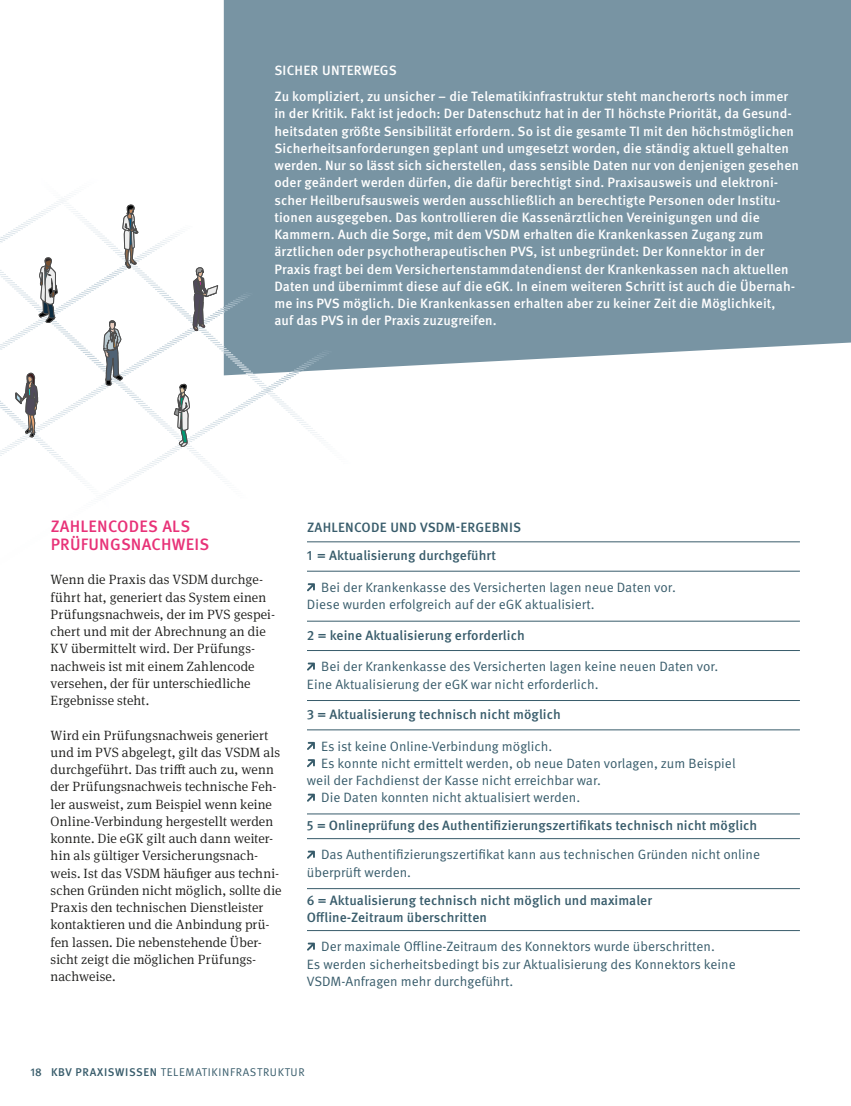
<style>
.page{position:relative;width:851px;height:1106px;background:#fff}
.page>*{position:absolute;margin:0;border:0;box-sizing:border-box;transform-origin:0 0}
.t1{font:500 16.5px/17.2px "Meta Pro";letter-spacing:.015em;color:#e83278}
.t2{font:500 13.5px/17.2px "Meta Pro";letter-spacing:.005em;color:#fff}
.t3{font:300 13.5px/17.2px "Meta Serif OT";letter-spacing:.005em;color:#1d1d1b}
.t4{font:13.5px/17.2px "Meta Pro Norm";color:#385c6b}
.t5{font:500 13.5px/27.9px "Meta Pro";letter-spacing:.005em;color:#385c6b}
.t6{font:11.25px "Meta Pro Norm";letter-spacing:.06em;color:#385c6b}
.s1{font-family:"Meta Pro";font-weight:500}
</style>
<div class="page">
<div style="left:224px;top:0;width:626px;height:369px;background:#7894a3"></div>
<svg style="left:307px;top:542px;width:492px;height:409px"></svg>
<hr style="left:307px;top:541px;width:492px;height:1px;background:#385c6b">
<hr style="left:307px;top:571px;width:492px;height:1px;background:#385c6b">
<hr style="left:307px;top:621px;width:492px;height:1px;background:#385c6b">
<hr style="left:307px;top:650px;width:492px;height:1px;background:#385c6b">
<hr style="left:307px;top:700px;width:492px;height:1px;background:#385c6b">
<hr style="left:307px;top:729px;width:492px;height:1px;background:#385c6b">
<hr style="left:307px;top:813px;width:492px;height:1px;background:#385c6b">
<hr style="left:307px;top:838px;width:492px;height:1px;background:#385c6b">
<hr style="left:307px;top:888px;width:492px;height:1px;background:#385c6b">
<hr style="left:307px;top:930px;width:492px;height:1px;background:#385c6b">
<svg style="left:307px;top:662px;width:8px;height:8px"></svg>
<svg style="left:307px;top:742px;width:8px;height:8px"></svg>
<svg style="left:307px;top:759px;width:8px;height:8px"></svg>
<svg style="left:307px;top:793px;width:8px;height:8px"></svg>
<svg style="left:307px;top:850px;width:8px;height:8px"></svg>
<svg style="left:307px;top:942px;width:8px;height:8px"></svg>
<svg style="left:307px;top:541px;width:26px;height:55px"></svg>
<svg style="left:0;top:154px;width:350px;height:340px"></svg>
<p class="t2" style="left:274px;top:57px;width:515px;line-height:26px">SICHER UNTERWEGS<br>Zu kompliziert, zu unsicher – die Telematikinfrastruktur steht mancherorts noch immer</p>
<p class="t2" style="left:274px;top:104px;width:526px">in der Kritik. Fakt ist jedoch: Der Datenschutz hat in der TI höchste Priorität, da Gesund&shy;heitsdaten größte Sensibilität erfordern. So ist die gesamte TI mit den höchstmöglichen Sicherheitsanforderungen geplant und umgesetzt worden, die ständig aktuell gehalten werden. Nur so lässt sich sicherstellen, dass sensible Daten nur von denjenigen gesehen oder geändert werden dürfen, die dafür berechtigt sind. Praxisausweis und elektroni&shy;scher Heilberufsausweis werden ausschließlich an berechtigte Personen oder Institu&shy;tionen ausgegeben. Das kontrollieren die Kassenärztlichen Vereinigungen und die Kammern. Auch die Sorge, mit dem VSDM erhalten die Krankenkassen Zugang zum ärztlichen oder psychotherapeutischen PVS, ist unbegründet: Der Konnektor in der Praxis fragt bei dem Versichertenstammdatendienst der Krankenkassen nach aktuellen Daten und übernimmt diese auf die eGK. In einem weiteren Schritt ist auch die Übernah&shy;me ins PVS möglich. Die Krankenkassen erhalten aber zu keiner Zeit die Möglichkeit,<br>auf das PVS in der Praxis zuzugreifen.</p>
<p class="t1" style="left:51px;top:517px;width:160px">ZAHLENCODES ALS<br>PRÜFUNGSNACHWEIS</p>
<p class="t3" style="left:51px;top:571px;width:226px">Wenn die Praxis das VSDM durchge&shy;führt hat, generiert das System einen Prüfungsnachweis, der im PVS gespei&shy;chert und mit der Abrechnung an die KV übermittelt wird. Der Prüfungs&shy;nachweis ist mit einem Zahlencode versehen, der für unterschiedliche Ergebnisse steht.</p>
<p class="t3" style="left:51px;top:726px;width:232px">Wird ein Prüfungsnachweis generiert und im PVS abgelegt, gilt das VSDM als durchgeführt. Das trifft auch zu, wenn der Prüfungsnachweis technische Feh&shy;ler ausweist, zum Beispiel wenn keine Online-Verbindung hergestellt werden konnte. Die eGK gilt auch dann weiter&shy;hin als gültiger Versicherungsnach&shy;weis. Ist das VSDM häufiger aus techni&shy;schen Gründen nicht möglich, sollte die Praxis den technischen Dienstleister kontaktieren und die Anbindung prü&shy;fen lassen. Die nebenstehende Über&shy;sicht zeigt die möglichen Prüfungs&shy;nachweise.</p>
<p class="t5" style="left:307px;top:513px;width:216px">ZAHLENCODE UND VSDM-ERGEBNIS<br>1 = Aktualisierung durchgeführt</p>
<p class="t4" style="left:307px;top:578px;width:370px;text-indent:14px">Bei der Krankenkasse des Versicherten lagen neue Daten vor.<br>Diese wurden erfolgreich auf der eGK aktualisiert.</p>
<p class="t5" style="left:307px;top:620px;width:219px">2 = keine Aktualisierung erforderlich</p>
<p class="t4" style="left:307px;top:657px;width:413px;text-indent:14px">Bei der Krankenkasse des Versicherten lagen keine neuen Daten vor.<br>Eine Aktualisierung der eGK war nicht erforderlich.</p>
<p class="t5" style="left:307px;top:699px;width:255px">3 = Aktualisierung technisch nicht möglich</p>
<p class="t4" style="left:321px;top:736px;width:233px">Es ist keine Online-Verbindung möglich.</p>
<p class="t4" style="left:321px;top:753px;width:416px">Es konnte nicht ermittelt werden, ob neue Daten vorlagen, zum Beispiel</p>
<p class="t4" style="left:307px;top:771px;width:295px">weil der Fachdienst der Kasse nicht erreichbar war.</p>
<p class="t4" style="left:321px;top:788px;width:260px">Die Daten konnten nicht aktualisiert werden.</p>
<p class="t5" style="left:307px;top:810px;width:452px">5 = Onlineprüfung des Authentifizierungszertifikats technisch nicht möglich</p>
<p class="t4" style="left:307px;top:845px;width:454px;text-indent:14px">Das Authentifizierungszertifikat kann aus technischen Gründen nicht online überprüft werden.</p>
<p class="t5" style="left:307px;top:890px;width:346px;line-height:17.2px">6 = Aktualisierung technisch nicht möglich und maximaler<br>Offline-Zeitraum überschritten</p>
<p class="t4" style="left:307px;top:937px;width:430px;text-indent:14px">Der maximale Offline-Zeitraum des Konnektors wurde überschritten.<br>Es werden sicherheitsbedingt bis zur Aktualisierung des Konnektors keine<br>VSDM-Anfragen mehr durchgeführt.</p>
<p class="t6" style="left:31px;top:1063px;width:275px"><span class="s1">18 KBV PRAXISWISSEN</span> TELEMATIKINFRASTRUKTUR</p>
</div>
